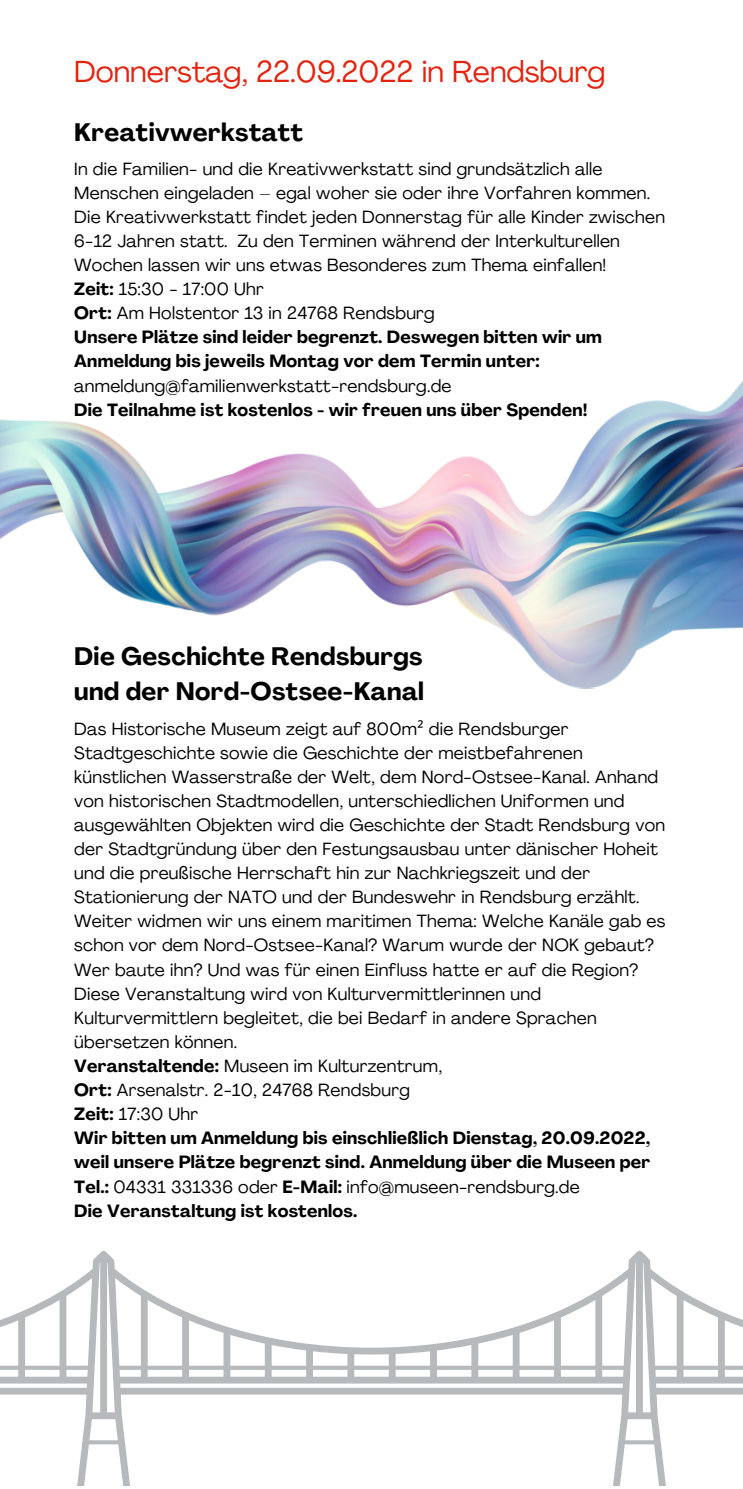
<style>
.page{position:relative;width:743px;height:1489px;background:#fff}
.page>*{position:absolute;margin:0;border:0;box-sizing:border-box;transform-origin:0 0}
.t1{font:30px "Agrandir";color:#e4230e}
.t2{font:700 25px/35px "Agrandir";letter-spacing:.015em;color:#000}
.t3{font:17.5px/24px "Agrandir";letter-spacing:.015em;color:#000}
.t4{font:700 17.5px "Agrandir";letter-spacing:.015em;color:#000}
.s1{font-weight:700}
.s2{font-family:"Noto Sans"}
</style>
<div class="page">
<svg style="left:0;top:1251px;width:742px;height:234px"></svg>
<img style="left:0;top:382px;width:742px;height:307px">
<h1 class="t1" style="left:74px;top:59px;width:533px">Donnerstag, 22.09.2022 in Rendsburg</h1>
<h2 class="t2" style="left:74px;top:117px;width:230px">Kreativwerkstatt</h2>
<p class="t3" style="left:74px;top:158px;width:592px">In die Familien- und die Kreativwerkstatt sind grundsätzlich alle Menschen eingeladen – egal woher sie oder ihre Vorfahren kommen.<br>Die Kreativwerkstatt findet jeden Donnerstag für alle Kinder zwischen 6-12 Jahren statt. Zu den Terminen während der Interkulturellen Wochen lassen wir uns etwas Besonderes zum Thema einfallen!<br><span class="s1">Zeit:</span> 15:30 - 17:00 Uhr<br><span class="s1">Ort:</span> Am Holstentor 13 in 24768 Rendsburg<br><span class="s1">Unsere Plätze sind leider begrenzt. Deswegen bitten wir um Anmeldung bis jeweils Montag vor dem Termin unter:</span></p>
<p class="t3" style="left:74px;top:375px;width:379px">anmeldung@familienwerkstatt-rendsburg.de</p>
<p class="t4" style="left:74px;top:403px;width:515px">Die Teilnahme ist kostenlos - wir freuen uns über Spenden!</p>
<h2 class="t2" style="left:74px;top:642px;width:351px">Die Geschichte Rendsburgs und der Nord-Ostsee-Kanal</h2>
<p class="t3" style="left:74px;top:718px;width:593px">Das Historische Museum zeigt auf 800m<span class="s2">²</span> die Rendsburger Stadtgeschichte sowie die Geschichte der meistbefahrenen künstlichen Wasserstraße der Welt, dem Nord-Ostsee-Kanal. Anhand von historischen Stadtmodellen, unterschiedlichen Uniformen und ausgewählten Objekten wird die Geschichte der Stadt Rendsburg von der Stadtgründung über den Festungsausbau unter dänischer Hoheit und die preußische Herrschaft hin zur Nachkriegszeit und der Stationierung der NATO und der Bundeswehr in Rendsburg erzählt.<br>Weiter widmen wir uns einem maritimen Thema: Welche Kanäle gab es schon vor dem Nord-Ostsee-Kanal? Warum wurde der NOK gebaut?<br>Wer baute ihn? Und was für einen Einfluss hatte er auf die Region?<br>Diese Veranstaltung wird von Kulturvermittlerinnen und Kulturvermittlern begleitet, die bei Bedarf in andere Sprachen übersetzen können.<br><span class="s1">Veranstaltende:</span> Museen im Kulturzentrum,<br><span class="s1">Ort:</span> Arsenalstr. 2-10, 24768 Rendsburg<br><span class="s1">Zeit:</span> 17:30 Uhr<br><span class="s1">Wir bitten um Anmeldung bis einschließlich Dienstag, 20.09.2022, weil unsere Plätze begrenzt sind. Anmeldung über die Museen per Tel.:</span> 04331 331336 oder <span class="s1">E-Mail:</span> info@museen-rendsburg.de<br><span class="s1">Die Veranstaltung ist kostenlos.</span></p>
</div>
